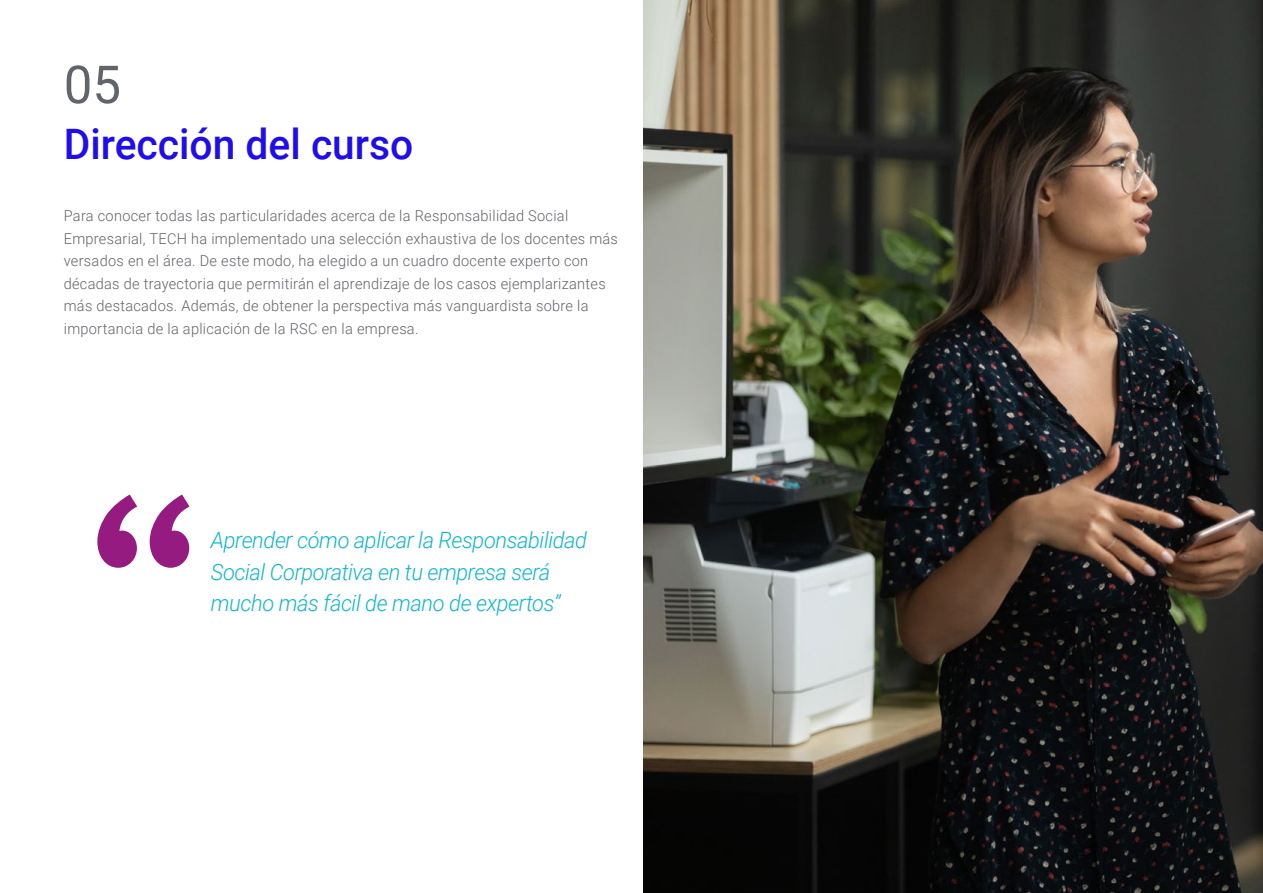
<style>
.page{position:relative;width:1263px;height:893px;background:#fff}
.page>*{position:absolute;margin:0;border:0;box-sizing:border-box;transform-origin:0 0}
.t1{font:52.5px "Roboto";color:#61646a}
.t2{font:500 42px "Roboto";color:#1f0dec}
.t3{font:italic 300 22.5px/31.5px "Roboto";letter-spacing:-.02em;color:#0fb6cf}
.t4{font:300 15px/22.5px "Roboto";letter-spacing:.02em;color:#61646a}
</style>
<div class="page">
<img style="left:643px;top:0;width:620px;height:893px">
<svg style="left:97px;top:495px;width:92px;height:73px"></svg>
<h1 class="t1" style="left:64px;top:48px;width:59px">05</h1>
<h2 class="t2" style="left:64px;top:115px;width:351px">Dirección del curso</h2>
<p class="t4" style="left:64px;top:204px;width:556px">Para conocer todas las particularidades acerca de la Responsabilidad Social Empresarial, TECH ha implementado una selección exhaustiva de los docentes más versados en el área. De este modo, ha elegido a un cuadro docente experto con décadas de trayectoria que permitirán el aprendizaje de los casos ejemplarizantes más destacados. Además, de obtener la perspectiva más vanguardista sobre la importancia de la aplicación de la RSC en la empresa.</p>
<h3 class="t3" style="left:211px;top:523px;width:378px">Aprender cómo aplicar la Responsabilidad<br>Social Corporativa en tu empresa será mucho más fácil de mano de expertos”</h3>
</div>
